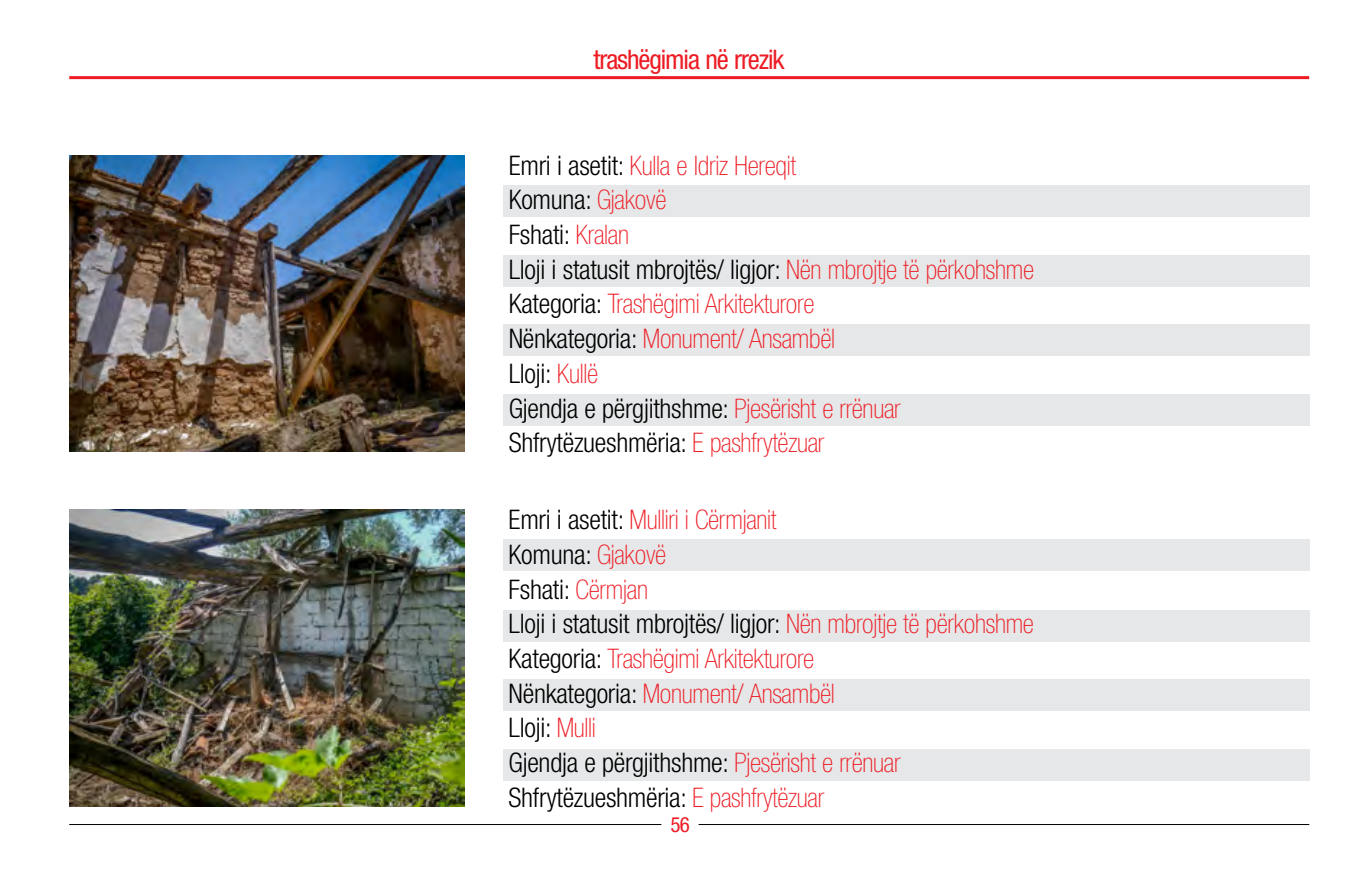
<style>
.page{position:relative;width:1361px;height:893px;background:#fff}
.page>*{position:absolute;margin:0;border:0;box-sizing:border-box;transform-origin:0 0}
.t1{font:100 condensed 27px/34.8px "Helvetica Neue LT Std";letter-spacing:-.01em;color:#ed1c24}
.t2{font:condensed 27px "Helvetica Neue LT Std";letter-spacing:-.04em;color:#ed1c24}
.t3{font:condensed 21px "Helvetica Neue LT Std";color:#ed1c24}
.s1{font-weight:300;color:#000}
</style>
<div class="page">
<div style="left:503px;top:394px;width:806px;height:32px;background:#e6e7e8"></div>
<div style="left:503px;top:324px;width:806px;height:32px;background:#e6e7e8"></div>
<div style="left:503px;top:185px;width:806px;height:31px;background:#e6e7e8"></div>
<div style="left:503px;top:255px;width:806px;height:32px;background:#e6e7e8"></div>
<hr style="left:69px;top:76px;width:1240px;height:3px;background:#ed1c24">
<div style="left:503px;top:749px;width:806px;height:31px;background:#e6e7e8"></div>
<div style="left:503px;top:679px;width:806px;height:31px;background:#e6e7e8"></div>
<div style="left:503px;top:540px;width:806px;height:31px;background:#e6e7e8"></div>
<div style="left:503px;top:610px;width:806px;height:31px;background:#e6e7e8"></div>
<img style="left:69px;top:155px;width:395px;height:297px">
<img style="left:69px;top:510px;width:395px;height:296px">
<hr style="left:69px;top:824px;width:592px;height:1px;background:#000">
<hr style="left:698px;top:824px;width:611px;height:1px;background:#000">
<p class="t2" style="left:593px;top:49px;width:192px">trashëgimia në rrezik</p>
<p class="t1" style="left:509px;top:151px;width:527px"><span class="s1">Emri i asetit:</span> Kulla e Idriz Hereqit<br><span class="s1">Komuna:</span> Gjakovë<br><span class="s1">Fshati:</span> Kralan<br><span class="s1">Lloji i statusit mbrojtës/ ligjor:</span> Nën mbrojtje të përkohshme <span class="s1">Kategoria:</span> Trashëgimi Arkitekturore<br><span class="s1">Nënkategoria:</span> Monument/ Ansambël<br><span class="s1">Lloji:</span> Kullë<br><span class="s1">Gjendja e përgjithshme:</span> Pjesërisht e rrënuar <span class="s1">Shfrytëzueshmëria:</span> E pashfrytëzuar</p>
<p class="t1" style="left:508px;top:506px;width:527px"><span class="s1">Emri i asetit:</span> Mulliri i Cërmjanit<br><span class="s1">Komuna:</span> Gjakovë<br><span class="s1">Fshati:</span> Cërmjan<br><span class="s1">Lloji i statusit mbrojtës/ ligjor:</span> Nën mbrojtje të përkohshme <span class="s1">Kategoria:</span> Trashëgimi Arkitekturore<br><span class="s1">Nënkategoria:</span> Monument/ Ansambël<br><span class="s1">Lloji:</span> Mulli<br><span class="s1">Gjendja e përgjithshme:</span> Pjesërisht e rrënuar <span class="s1">Shfrytëzueshmëria:</span> E pashfrytëzuar</p>
<p class="t3" style="left:670px;top:817px;width:21px">56</p>
</div>
